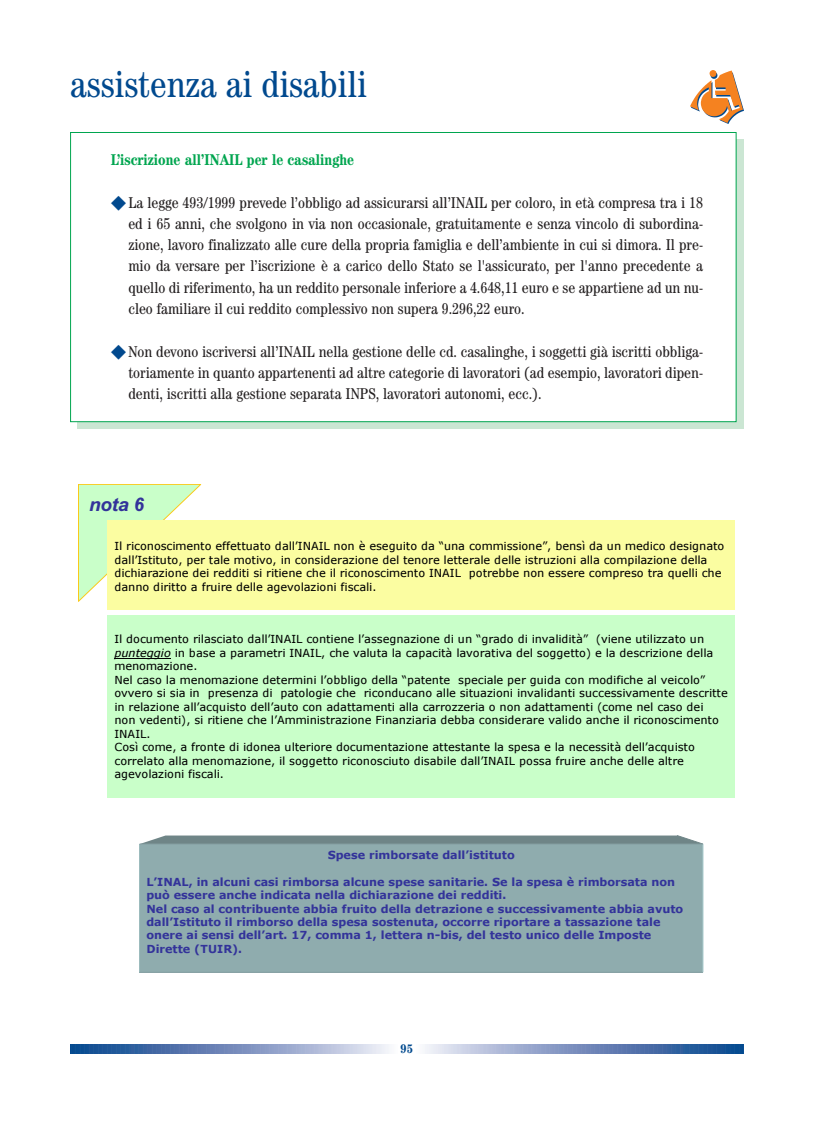
<style>
.page{position:relative;width:815px;height:1124px;background:#fff}
.page>*{position:absolute;margin:0;border:0;box-sizing:border-box;transform-origin:0 0}
.t1{font:condensed 37.5px "Century";color:#01498e}
.t2{font:18.75px "Arial Bold Italic+T42+LIFXYL";color:#33339a}
.t3{font:condensed 15.62px/21.2px "Century";color:#231f20;text-align:justify}
.t4{font:700 condensed 15.62px "Century";color:#00a54f}
.t5{font:700 condensed 12.5px "Century";color:#01498e}
.t6{font:11.25px/13.5px "Verdana+T42+JVNHCC";color:#000}
.t7{font:11.25px/13.5px "Verdana Bold+T42+NOGYSN";color:#33339a}
.s1{color:#01498e}
.s2{font-family:"Verdana Italic+T42+BXCHPL"}
</style>
<div class="page">
<svg style="left:77px;top:139px;width:666px;height:290px;background:#b4dec4"></svg>
<svg style="left:70px;top:1044px;width:319px;height:9px;background:#7590bd"></svg>
<svg style="left:425px;top:1044px;width:319px;height:9px;background:#7590bd"></svg>
<img style="left:724px;top:104px;width:20px;height:20px">
<img style="left:690px;top:71px;width:52px;height:51px">
<div style="left:71px;top:132px;width:665px;height:289px;background:#fff"></div>
<svg style="left:78px;top:484px;width:124px;height:119px"></svg>
<div style="left:82px;top:489px;width:69px;height:29px;background:#c9ffc9"></div>
<div style="left:108px;top:519px;width:627px;height:90px;background:#fbfda1"></div>
<div style="left:108px;top:615px;width:627px;height:182px;background:#c9ffc9"></div>
<hr style="left:114px;top:657px;width:57px;height:1px;background:#000">
<svg style="left:143px;top:835px;width:558px;height:8px;background:#7d9193"></svg>
<div style="left:140px;top:844px;width:563px;height:128px;background:#8facae"></div>
<hr style="left:139px;top:844px;width:1px;height:128px;background:#9dbcbe">
<hr style="left:140px;top:971px;width:563px;height:1px;background:#86a0a3">
<hr style="left:703px;top:844px;width:1px;height:128px;background:#acced0">
<hr style="left:140px;top:843px;width:563px;height:1px;background:#86a0a3">
<h1 class="t1" style="left:70px;top:71px;width:298px">assistenza ai disabili</h1>
<h3 class="t4" style="left:111px;top:154px;width:245px">L’iscrizione all’INAIL per le casalinghe</h3>
<p class="t3" style="left:128px;top:193px;width:576px;text-indent:-18px"><span class="s1">◆</span>La legge 493/1999 prevede l’obbligo ad assicurarsi all’INAIL per coloro, in età compresa tra i 18 ed i 65 anni, che svolgono in via non occasionale, gratuitamente e senza vincolo di subordina&shy;zione, lavoro finalizzato alle cure della propria famiglia e dell’ambiente in cui si dimora. Il pre&shy;mio da versare per l’iscrizione è a carico dello Stato se l'assicurato, per l'anno precedente a quello di riferimento, ha un reddito personale inferiore a 4.648,11 euro e se appartiene ad un nu&shy;cleo familiare il cui reddito complessivo non supera 9.296,22 euro.</p>
<p class="t3" style="left:128px;top:342px;width:576px;text-indent:-18px"><span class="s1">◆</span>Non devono iscriversi all’INAIL nella gestione delle cd. casalinghe, i soggetti già iscritti obbliga&shy;toriamente in quanto appartenenti ad altre categorie di lavoratori (ad esempio, lavoratori dipen&shy;denti, iscritti alla gestione separata INPS, lavoratori autonomi, ecc.).</p>
<h2 class="t2" style="left:89px;top:492px;width:57px">nota 6</h2>
<p class="t6" style="left:114px;top:540px;width:611px">Il riconoscimento effettuato dall’INAIL non è eseguito da “una commissione”, bensì da un medico designato dall’Istituto, per tale motivo, in considerazione del tenore letterale delle istruzioni alla compilazione della dichiarazione dei redditi si ritiene che il riconoscimento INAIL potrebbe non essere compreso tra quelli che danno diritto a fruire delle agevolazioni fiscali.</p>
<p class="t6" style="left:114px;top:633px;width:615px">Il documento rilasciato dall’INAIL contiene l’assegnazione di un “grado di invalidità” (viene utilizzato un <span class="s2">punteggio</span> in base a parametri INAIL, che valuta la capacità lavorativa del soggetto) e la descrizione della menomazione.<br>Nel caso la menomazione determini l’obbligo della “patente speciale per guida con modifiche al veicolo” ovvero si sia in presenza di patologie che riconducano alle situazioni invalidanti successivamente descritte in relazione all’acquisto dell’auto con adattamenti alla carrozzeria o non adattamenti (come nel caso dei<br>non vedenti), si ritiene che l’Amministrazione Finanziaria debba considerare valido anche il riconoscimento INAIL.<br>Così come, a fronte di idonea ulteriore documentazione attestante la spesa e la necessità dell’acquisto correlato alla menomazione, il soggetto riconosciuto disabile dall’INAIL possa fruire anche delle altre agevolazioni fiscali.</p>
<p class="t7" style="left:328px;top:847px;width:189px">Spese rimborsate dall’istituto</p>
<p class="t7" style="left:146px;top:874px;width:538px">L’INAL, in alcuni casi rimborsa alcune spese sanitarie. Se la spesa è rimborsata non può essere anche indicata nella dichiarazione dei redditi.<br>Nel caso al contribuente abbia fruito della detrazione e successivamente abbia avuto dall’Istituto il rimborso della spesa sostenuta, occorre riportare a tassazione tale onere ai sensi dell’art. 17, comma 1, lettera n-bis, del testo unico delle Imposte Dirette (TUIR).</p>
<p class="t5" style="left:401px;top:1044px;width:14px">95</p>
</div>
